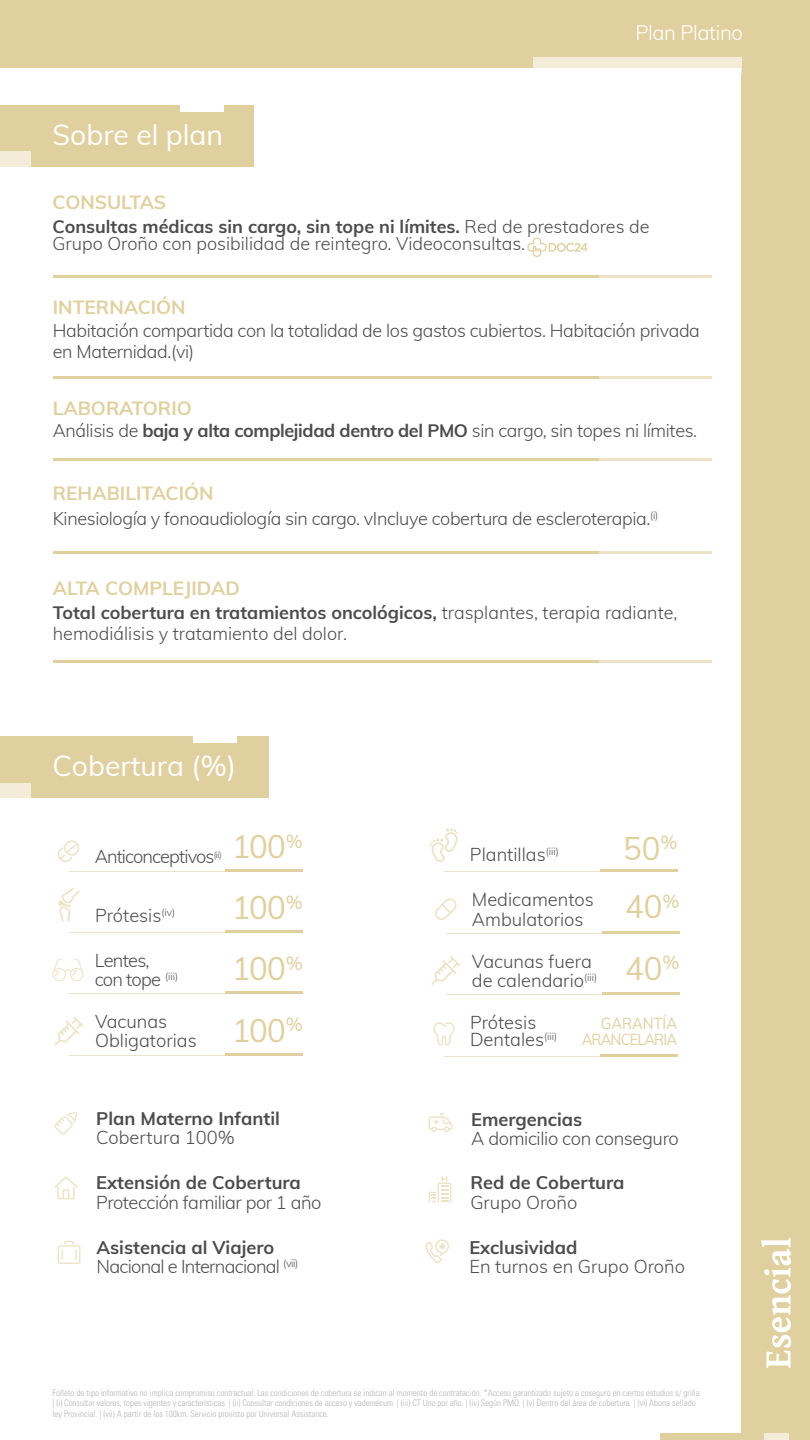
<style>
.page{position:relative;width:810px;height:1440px;background:#fff}
.page>*{position:absolute;margin:0;border:0;box-sizing:border-box;transform-origin:0 0}
.t1{font:31.95px "Muli";letter-spacing:-.03em;color:#e0d09f}
.t2{font:28.28px "Muli";color:#fff}
.t3{font:300 20.48px "Muli";letter-spacing:-.02em;color:#fff}
.t4{font:700 19.12px "Muli";color:#e0d09f}
.t5{font:18.67px "Muli";color:#e0d09f}
.t6{font:300 18.3px/19.4px "Muli";color:#4c4c4c}
.t7{font:700 18.3px "Muli";color:#4c4c4c}
.t8{font:300 18.3px/19.5px "Muli";letter-spacing:-.04em;color:#4c4c4c}
.t9{font:300 18.3px "Muli";letter-spacing:-.025em;color:#4c4c4c}
.t10{font:300 18.3px "Muli";letter-spacing:-.02em;color:#4c4c4c}
.t11{font:300 18.3px "Muli";letter-spacing:-.05em;color:#4c4c4c}
.t12{font:300 18px/21.1px "Muli";letter-spacing:-.02em;color:#4c4c4c}
.t13{font:300 18px/16.8px "Muli";color:#4c4c4c}
.t14{font:15.67px/15.7px "Muli";letter-spacing:-.06em;color:#e0d09f;text-align:right;scale:.93 1}
.t15{font:300 condensed 9px/10.8px "Univers LT Std";color:#b5b5b5}
.s1{font-weight:700}
</style>
<div class="page">
<div style="left:742px;top:0;width:68px;height:1440px;background:#e0d09f"></div>
<hr style="left:598px;top:276px;width:114px;height:2px;background:#e0d09f">
<svg style="left:527px;top:238px;width:61px;height:19px"></svg>
<hr style="left:598px;top:661px;width:114px;height:2px;background:#e0d09f">
<hr style="left:598px;top:458px;width:114px;height:2px;background:#e0d09f">
<hr style="left:598px;top:551px;width:114px;height:3px;background:#e0d09f">
<hr style="left:598px;top:377px;width:114px;height:2px;background:#e0d09f">
<hr style="left:53px;top:276px;width:546px;height:2px;background:#e0d09f">
<hr style="left:53px;top:661px;width:546px;height:2px;background:#e0d09f">
<hr style="left:53px;top:458px;width:546px;height:2px;background:#e0d09f">
<hr style="left:53px;top:551px;width:546px;height:3px;background:#e0d09f">
<hr style="left:53px;top:377px;width:546px;height:2px;background:#e0d09f">
<svg style="left:55px;top:1176px;width:22px;height:23px"></svg>
<svg style="left:55px;top:1112px;width:22px;height:22px"></svg>
<svg style="left:58px;top:1241px;width:22px;height:23px"></svg>
<hr style="left:69px;top:1055px;width:234px;height:1px;background:#e0d09f">
<hr style="left:225px;top:1053px;width:78px;height:2px;background:#e0d09f">
<svg style="left:55px;top:1017px;width:28px;height:29px"></svg>
<hr style="left:69px;top:871px;width:234px;height:1px;background:#e0d09f">
<hr style="left:225px;top:869px;width:78px;height:3px;background:#e0d09f">
<svg style="left:58px;top:840px;width:21px;height:22px"></svg>
<hr style="left:69px;top:932px;width:234px;height:1px;background:#e0d09f">
<hr style="left:225px;top:930px;width:78px;height:3px;background:#e0d09f">
<svg style="left:58px;top:888px;width:22px;height:34px"></svg>
<hr style="left:69px;top:993px;width:234px;height:1px;background:#e0d09f">
<hr style="left:225px;top:991px;width:78px;height:3px;background:#e0d09f">
<svg style="left:53px;top:959px;width:31px;height:22px"></svg>
<div style="left:0;top:736px;width:269px;height:62px;background:#e0d09f"></div>
<svg style="left:0;top:783px;width:30px;height:15px"></svg>
<div style="left:193px;top:730px;width:43px;height:13px;background:#fff"></div>
<div style="left:0;top:105px;width:253px;height:61px;background:#e0d09f"></div>
<svg style="left:0;top:152px;width:30px;height:15px"></svg>
<div style="left:180px;top:99px;width:43px;height:13px;background:#fff"></div>
<svg style="left:761px;top:1238px;width:30px;height:130px"></svg>
<div style="left:764px;top:1434px;width:24px;height:6px;background:#f2ecd8"></div>
<div style="left:660px;top:1434px;width:86px;height:6px;background:#e0d09f"></div>
<div style="left:0;top:0;width:810px;height:67px;background:#e0d09f"></div>
<svg style="left:533px;top:57px;width:209px;height:16px;fill:#f2ecd8"></svg>
<svg style="left:429px;top:1113px;width:23px;height:19px"></svg>
<svg style="left:429px;top:1176px;width:22px;height:26px"></svg>
<hr style="left:446px;top:994px;width:234px;height:1px;background:#e0d09f">
<hr style="left:602px;top:992px;width:78px;height:3px;background:#e0d09f">
<svg style="left:431px;top:956px;width:29px;height:29px"></svg>
<hr style="left:446px;top:933px;width:234px;height:1px;background:#e0d09f">
<hr style="left:602px;top:931px;width:78px;height:2px;background:#e0d09f">
<svg style="left:435px;top:898px;width:22px;height:22px"></svg>
<hr style="left:444px;top:871px;width:234px;height:1px;background:#e0d09f">
<hr style="left:600px;top:869px;width:78px;height:3px;background:#e0d09f">
<svg style="left:429px;top:828px;width:29px;height:34px"></svg>
<hr style="left:444px;top:1056px;width:234px;height:1px;background:#e0d09f">
<hr style="left:600px;top:1054px;width:78px;height:3px;background:#e0d09f">
<svg style="left:433px;top:1022px;width:22px;height:23px"></svg>
<svg style="left:426px;top:1239px;width:23px;height:24px"></svg>
<h2 class="t2" style="left:53px;top:114px;width:172px">Sobre el plan</h2>
<h3 class="t4" style="left:53px;top:189px;width:115px">CONSULTAS</h3>
<h3 class="t3" style="left:635px;top:17px;width:109px">Plan Platino</h3>
<h3 class="t13" style="left:53px;top:218px;width:599px"><span class="s1">Consultas médicas sin cargo, sin tope ni límites.</span> Red de prestadores de<br>Grupo Oroño con posibilidad de reintegro. Videoconsultas.</h3>
<h3 class="t4" style="left:53px;top:293px;width:134px">INTERNACIÓN</h3>
<h3 class="t12" style="left:53px;top:319px;width:649px">Habitación compartida con la totalidad de los gastos cubiertos. Habitación privada en Maternidad.(vi)</h3>
<h3 class="t4" style="left:53px;top:394px;width:141px">LABORATORIO</h3>
<h3 class="t12" style="left:53px;top:419px;width:646px">Análisis de <span class="s1">baja y alta complejidad dentro del PMO</span> sin cargo, sin topes ni límites.</h3>
<h3 class="t4" style="left:53px;top:479px;width:162px">REHABILITACIÓN</h3>
<h3 class="t12" style="left:53px;top:508px;width:607px">Kinesiología y fonoaudiología sin cargo. vIncluye cobertura de escleroterapia.<sup>(i)</sup></h3>
<h3 class="t4" style="left:53px;top:574px;width:189px">ALTA COMPLEJIDAD</h3>
<h3 class="t13" style="left:53px;top:601px;width:626px;line-height:21.1px"><span class="s1">Total cobertura en tratamientos oncológicos,</span> trasplantes, terapia radiante, hemodiálisis y tratamiento del dolor.</h3>
<h2 class="t2" style="left:53px;top:745px;width:185px">Cobertura (%)</h2>
<h3 class="t11" style="left:95px;top:843px;width:129px">Anticonceptivos<sup>(ii)</sup></h3>
<h1 class="t1" style="left:232px;top:824px;width:72px">100<sup>%</sup></h1>
<h3 class="t6" style="left:470px;top:844px;width:90px">Plantillas<sup>(iii)</sup></h3>
<h1 class="t1" style="left:623px;top:825px;width:56px">50<sup>%</sup></h1>
<h3 class="t6" style="left:95px;top:905px;width:82px">Prótesis<sup>(iv)</sup></h3>
<h1 class="t1" style="left:232px;top:885px;width:72px">100<sup>%</sup></h1>
<h3 class="t6" style="left:472px;top:889px;width:123px">Medicamentos<br>Ambulatorios</h3>
<h1 class="t1" style="left:625px;top:883px;width:56px">40<sup>%</sup></h1>
<h3 class="t6" style="left:95px;top:950px;width:57px">Lentes,</h3>
<h3 class="t5" style="left:286px;top:949px;width:19px">%</h3>
<h3 class="t6" style="left:95px;top:969px;width:85px">con tope <sup>(iii)</sup></h3>
<h1 class="t1" style="left:232px;top:946px;width:55px">100</h1>
<h3 class="t6" style="left:472px;top:951px;width:121px">Vacunas fuera</h3>
<h3 class="t5" style="left:662px;top:949px;width:19px">%</h3>
<h3 class="t6" style="left:472px;top:970px;width:127px">de calendario<sup>(iii)</sup></h3>
<h1 class="t1" style="left:625px;top:945px;width:39px">40</h1>
<h3 class="t6" style="left:95px;top:1011px;width:74px">Vacunas</h3>
<h3 class="t5" style="left:286px;top:1011px;width:19px">%</h3>
<h3 class="t6" style="left:95px;top:1030px;width:103px">Obligatorias</h3>
<h1 class="t1" style="left:232px;top:1007px;width:55px">100</h1>
<h3 class="t6" style="left:470px;top:1014px;width:89px;line-height:16.4px">Prótesis<br>Dentales<sup>(iii)</sup></h3>
<h3 class="t14" style="left:582px;top:1015px;width:104px">GARANTÍA<br>ARANCELARIA</h3>
<h3 class="t7" style="left:96px;top:1105px;width:185px">Plan Materno Infantil</h3>
<h3 class="t6" style="left:96px;top:1127px;width:140px">Cobertura 100%</h3>
<h3 class="t7" style="left:96px;top:1169px;width:206px">Extensión de Cobertura</h3>
<h3 class="t9" style="left:96px;top:1189px;width:227px">Protección familiar por 1 año</h3>
<h3 class="t7" style="left:471px;top:1106px;width:113px">Emergencias</h3>
<h3 class="t10" style="left:471px;top:1126px;width:209px">A domicilio con conseguro</h3>
<h3 class="t7" style="left:470px;top:1169px;width:156px">Red de Cobertura</h3>
<h3 class="t6" style="left:470px;top:1192px;width:109px">Grupo Oroño</h3>
<h3 class="t8" style="left:97px;top:1236px;width:203px"><span class="s1">Asistencia al Viajero<br></span>Nacional e Internacional <sup>(vii)</sup></h3>
<h3 class="t7" style="left:469px;top:1234px;width:110px">Exclusividad</h3>
<h3 class="t6" style="left:469px;top:1256px;width:217px">En turnos en Grupo Oroño</h3>
<p class="t15" style="left:53px;top:1387px;width:651px">Folleto de tipo informativo no implica compromiso contractual. Las condiciones de cobertura se indican al momento de contratación. *Acceso garantizado sujeto a coseguro en ciertos estudios s/ grilla. | (i) Consultar valores, topes vigentes y características. | (ii) Consultar condiciones de acceso y vademécum. | (iii) CT Uno por año. | (iv) Según PMO. | (v) Dentro del área de cobertura. | (vi) Abona sellado ley Provincial. | (vii) A partir de los 100km. Servicio provisto por Universal Assistance.</p>
</div>
